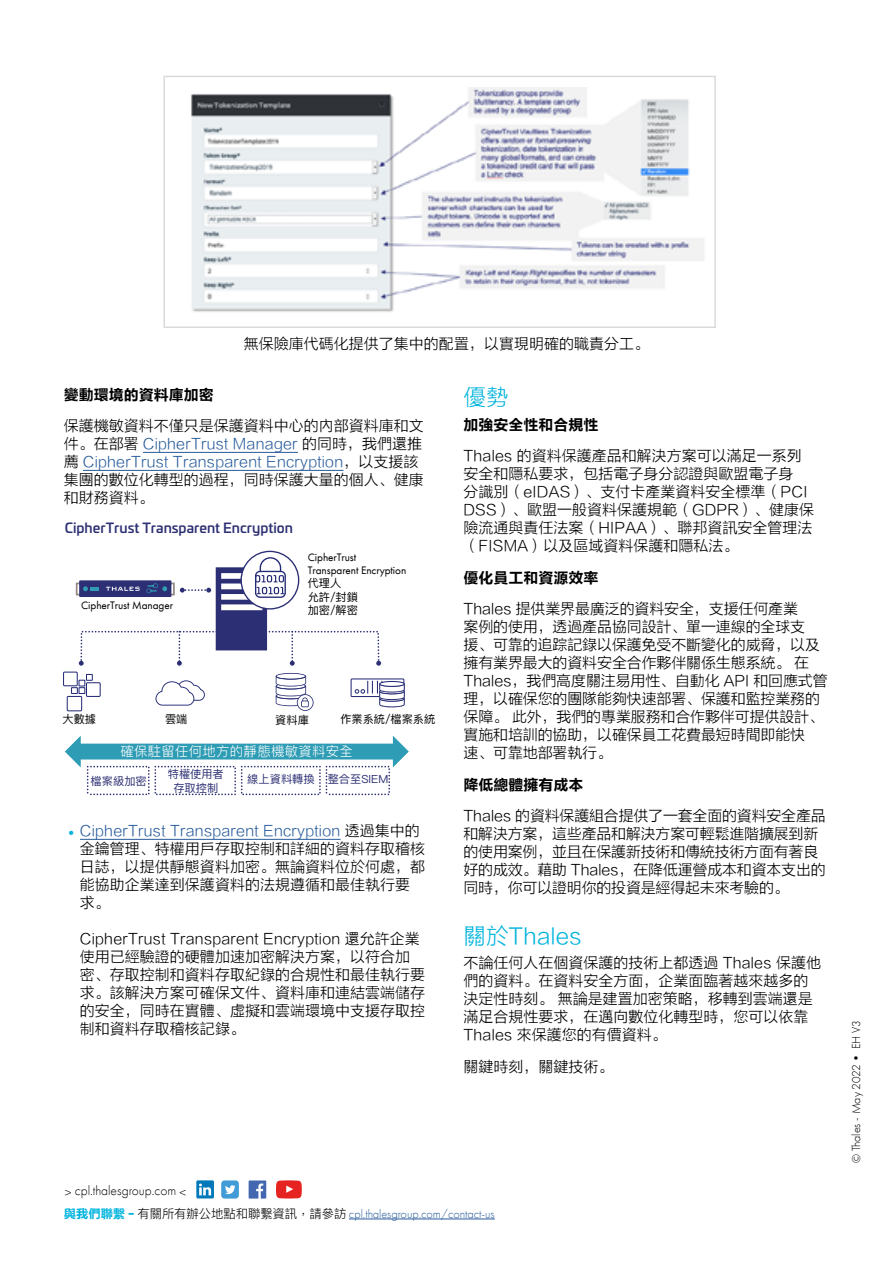
<style>
.page{position:relative;width:893px;height:1263px;background:#fff}
.page>*{position:absolute;margin:0;border:0;box-sizing:border-box;transform-origin:0 0}
.t1{font:22.5px "FZLTXHK";color:#00b4dd}
.t2{font:15px/18px "FZLTXHK";color:#000}
.t3{font:15px "FZLTCHK GBK1 0";color:#000}
.t4{font:500 13.65px "Univia Pro";color:#2c2f73}
.t5{font:300 13.5px "Futura PT";color:#000}
.t6{font:300 13.35px "Ping Fang TC";letter-spacing:.02em;color:#fff}
.t7{font:300 12.3px "Futura PT";letter-spacing:-.005em;color:#275b9b}
.t8{font:300 12px "Futura PT";color:#000}
.t9{font:11.25px/13.5px "Futura PT";letter-spacing:-.005em;color:#000}
.t10{font:11.25px/13.5px "Ping Fang TC";letter-spacing:-.005em;color:#000}
.t11{font:11.25px/13.5px "Ping Fang TC";letter-spacing:.005em;color:#2c2f73;text-align:center}
.s1{color:#275b9b}
.s2{font-family:"Futura PT";color:#00b4dd}
.s3{font-family:"FZLTCHK GBK1 0";font-weight:400;color:#00b4dd}
.s4{font-weight:700;color:#00b4dd}
.s5{font-family:"Ping Fang HK";color:#000}
</style>
<div class="page">
<hr style="left:349px;top:1218px;width:146px;height:1px;background:#275b9b">
<svg style="left:221px;top:1180px;width:18px;height:18px"></svg>
<svg style="left:249px;top:1180px;width:17px;height:18px"></svg>
<svg style="left:196px;top:1180px;width:18px;height:18px"></svg>
<svg style="left:276px;top:1180px;width:26px;height:18px"></svg>
<hr style="left:143px;top:452px;width:155px;height:1px;background:#275b9b">
<hr style="left:83px;top:470px;width:261px;height:1px;background:#275b9b">
<hr style="left:80px;top:839px;width:261px;height:1px;background:#275b9b">
<div style="left:78px;top:680px;width:7px;height:6px;border:1px solid #242b75"></div>
<div style="left:86px;top:674px;width:7px;height:7px;border:1px solid #242b75"></div>
<div style="left:71px;top:687px;width:7px;height:7px;border:1px solid #242b75"></div>
<div style="left:67px;top:696px;width:15px;height:15px;border:1px solid #242b75"></div>
<div style="left:78px;top:687px;width:7px;height:7px;border:1px solid #242b75"></div>
<div style="left:86px;top:682px;width:15px;height:15px;border:1px solid #242b75"></div>
<div style="left:63px;top:672px;width:15px;height:14px;border:1px solid #242b75"></div>
<svg style="left:65px;top:736px;width:344px;height:59px"></svg>
<svg style="left:241px;top:551px;width:58px;height:58px"></svg>
<svg style="left:155px;top:680px;width:50px;height:26px"></svg>
<svg style="left:276px;top:673px;width:38px;height:38px"></svg>
<svg style="left:351px;top:678px;width:54px;height:30px"></svg>
<svg style="left:76px;top:557px;width:305px;height:109px"></svg>
<img style="left:191px;top:88px;width:513px;height:224px">
<div style="left:163px;top:76px;width:553px;height:252px;border:2px solid #dadada"></div>
<p class="t2" style="left:244px;top:335px;width:407px">無保險庫代碼化提供了集中的配置，以實現明確的職責分工。</p>
<p class="t3" style="left:64px;top:386px;width:151px">變動環境的資料庫加密</p>
<p class="t2" style="left:64px;top:417px;width:362px">保護機敏資料不僅只是保護資料中心的內部資料庫和文件。在部署 <span class="s1">CipherTrust Manager</span> 的同時，我們還推薦 <span class="s1">CipherTrust Transparent Encryption</span>，以支援該集團的數位化轉型的過程，同時保護大量的個人、健康和財務資料。</p>
<p class="t4" style="left:65px;top:517px;width:230px">CipherTrust Transparent Encryption</p>
<p class="t9" style="left:81px;top:599px;width:93px">CipherTrust Manager</p>
<p class="t9" style="left:308px;top:550px;width:100px">CipherTrust<br>Transparent Encryption</p>
<p class="t10" style="left:308px;top:576px;width:52px">代理人<br>允許/封鎖加密/解密</p>
<p class="t10" style="left:62px;top:712px;width:35px">大數據</p>
<p class="t10" style="left:165px;top:712px;width:24px">雲端</p>
<p class="t10" style="left:275px;top:713px;width:35px">資料庫</p>
<p class="t10" style="left:340px;top:712px;width:96px">作業系統/檔案系統</p>
<p class="t6" style="left:121px;top:743px;width:234px">確保駐留任何地方的靜態機敏資料安全</p>
<p class="t11" style="left:91px;top:774px;width:58px">檔案級加密</p>
<p class="t11" style="left:168px;top:767px;width:57px">特權使用者存取控制</p>
<p class="t11" style="left:247px;top:772px;width:142px">線上資料轉換 整合至SIEM</p>
<p class="t2" style="left:80px;top:822px;width:347px;text-indent:-16px"><span class="s2">•</span><span class="s1">CipherTrust Transparent Encryption</span> 透過集中的金鑰管理、特權用戶存取控制和詳細的資料存取稽核日誌，以提供靜態資料加密。無論資料位於何處，都能協助企業達到保護資料的法規遵循和最佳執行要求。</p>
<p class="t2" style="left:80px;top:930px;width:347px">CipherTrust Transparent Encryption 還允許企業使用已經驗證的硬體加速加密解決方案，以符合加密、存取控制和資料存取紀錄的合規性和最佳執行要求。該解決方案可確保文件、資料庫和連結雲端儲存的安全，同時在實體、虛擬和雲端環境中支援存取控制和資料存取稽核記錄。</p>
<h1 class="t1" style="left:463px;top:385px;width:46px">優勢</h1>
<p class="t3" style="left:463px;top:416px;width:136px">加強安全性和合規性</p>
<p class="t2" style="left:463px;top:447px;width:352px">Thales 的資料保護產品和解決方案可以滿足一系列安全和隱私要求，包括電子身分認證與歐盟電子身<br>分識別（eIDAS）、支付卡產業資料安全標準（PCI<br>DSS）、歐盟一般資料保護規範（GDPR）、健康保險流通與責任法案（HIPAA）、聯邦資訊安全管理法（FISMA）以及區域資料保護和隱私法。</p>
<p class="t3" style="left:463px;top:569px;width:136px">優化員工和資源效率</p>
<p class="t2" style="left:463px;top:600px;width:366px">Thales 提供業界最廣泛的資料安全，支援任何產業<br>案例的使用，透過產品協同設計、單一連線的全球支<br>援、可靠的追踪記錄以保護免受不斷變化的威脅，以及擁有業界最大的資料安全合作夥伴關係生態系統。 在<br>Thales，我們高度關注易用性、自動化 API 和回應式管理，以確保您的團隊能夠快速部署、保護和監控業務的保障。 此外，我們的專業服務和合作夥伴可提供設計、實施和培訓的協助，以確保員工花費最短時間即能快<br>速、可靠地部署執行。</p>
<p class="t3" style="left:463px;top:776px;width:121px">降低總體擁有成本</p>
<p class="t2" style="left:463px;top:807px;width:364px">Thales 的資料保護組合提供了一套全面的資料安全產品和解決方案，這些產品和解決方案可輕鬆進階擴展到新的使用案例，並且在保護新技術和傳統技術方面有著良好的成效。藉助 Thales，在降低運營成本和資本支出的同時，你可以證明你的投資是經得起未來考驗的。</p>
<h1 class="t1" style="left:463px;top:923px;width:120px">關於Thales</h1>
<p class="t2" style="left:463px;top:954px;width:359px">不論任何人在個資保護的技術上都透過 Thales 保護他們的資料。在資料安全方面，企業面臨著越來越多的決定性時刻。 無論是建置加密策略，移轉到雲端還是滿足合規性要求，在邁向數位化轉型時，您可以依靠<br>Thales 來保護您的有價資料。</p>
<p class="t2" style="left:463px;top:1058px;width:151px">關鍵時刻，關鍵技術。</p>
<p class="t5" style="left:65px;top:1183px;width:123px">&gt; cpl.thalesgroup.com &lt;</p>
<p class="t7" style="left:64px;top:1207px;width:432px"><span class="s3">與我們聯繫</span> <span class="s4">–</span> <span class="s5">有關所有辦公地點和聯繫資訊，請參訪</span> cpl.thalesgroup.com/contact-us</p>
<p class="t8" style="left:849px;top:1163px;width:144px;rotate:-90deg">© Thales - May 2022• EH V3</p>
</div>
